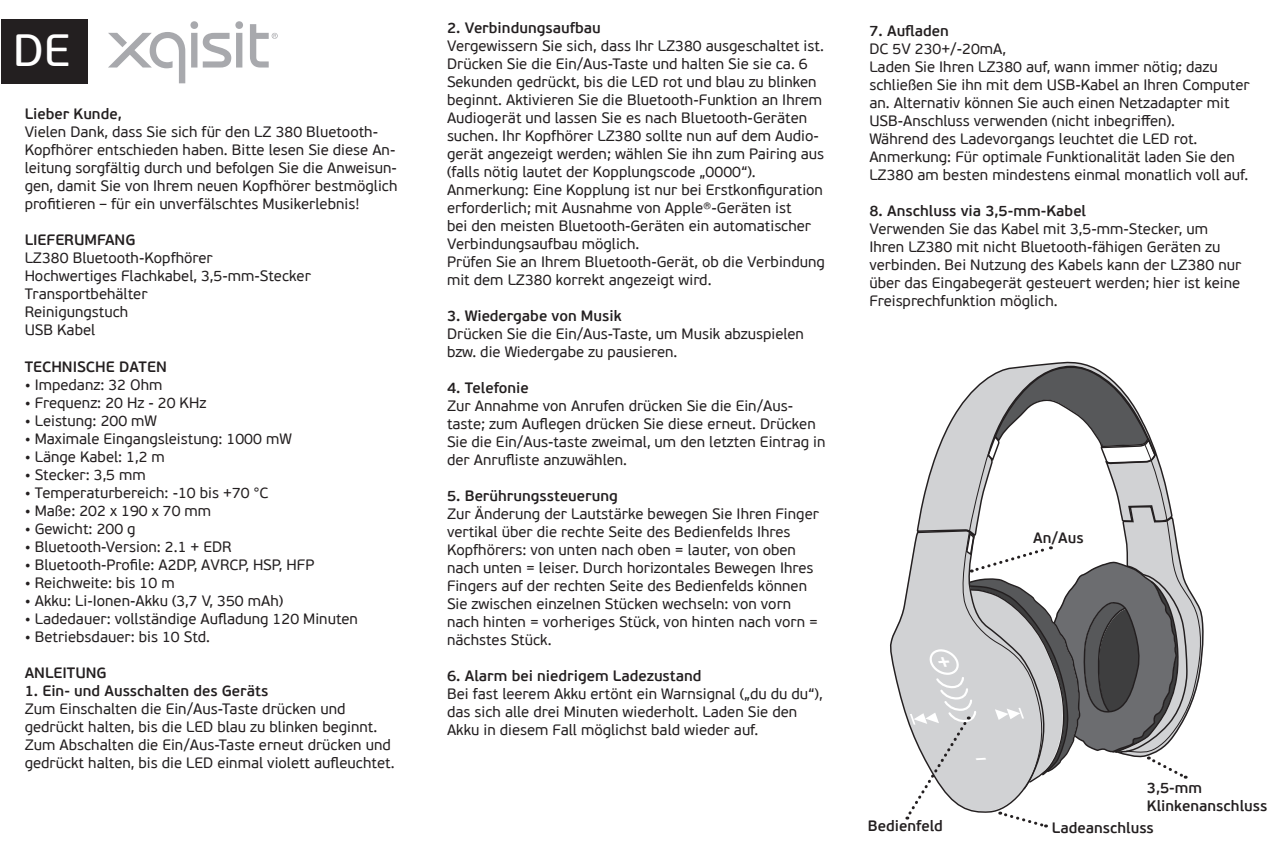
<style>
.page{position:relative;width:1276px;height:851px;background:#fff}
.page>*{position:absolute;margin:0;border:0;box-sizing:border-box;transform-origin:0 0}
.t1{font:45px "PF Beau Sans Pro Bbook";color:#fff}
.t2{font:15px/18px "PF Beau Sans Pro";color:#231f20}
.t3{font:600 15px "PF Beau Sans Pro";color:#231f20}
</style>
<div class="page">
<svg style="left:890px;top:592px;width:16px;height:125px"></svg>
<div style="left:191px;top:33px;width:6px;height:34px;background:#a8a9ad"></div>
<div style="left:190px;top:21px;width:8px;height:8px;background:#a8a9ad;border-radius:50%"></div>
<svg style="left:203px;top:33px;width:28px;height:34px"></svg>
<div style="left:236px;top:33px;width:6px;height:34px;background:#a8a9ad"></div>
<div style="left:235px;top:21px;width:8px;height:8px;background:#a8a9ad;border-radius:50%"></div>
<svg style="left:250px;top:24px;width:28px;height:43px"></svg>
<svg style="left:108px;top:32px;width:77px;height:51px"></svg>
<div style="left:1px;top:19px;width:87px;height:64px;background:#231f20"></div>
<svg style="left:906px;top:362px;width:298px;height:466px"></svg>
<p class="t1" style="left:13px;top:25px;width:59px">DE</p>
<p class="t3" style="left:25px;top:105px;width:98px">Lieber Kunde,</p>
<p class="t2" style="left:25px;top:123px;width:374px">Vielen Dank, dass Sie sich für den LZ 380 Bluetooth-Kopfhörer entschieden haben. Bitte lesen Sie diese An&shy;leitung sorgfältig durch und befolgen Sie die Anweisun&shy;gen, damit Sie von Ihrem neuen Kopfhörer bestmöglich profitieren – für ein unverfälschtes Musikerlebnis!</p>
<p class="t3" style="left:25px;top:231px;width:112px">LIEFERUMFANG</p>
<p class="t2" style="left:25px;top:249px;width:190px">LZ380 Bluetooth-Kopfhörer</p>
<p class="t2" style="left:25px;top:267px;width:288px">Hochwertiges Flachkabel, 3,5-mm-Stecker</p>
<p class="t2" style="left:25px;top:285px;width:124px">Transportbehälter</p>
<p class="t2" style="left:25px;top:303px;width:105px">Reinigungstuch</p>
<p class="t2" style="left:25px;top:321px;width:72px">USB Kabel</p>
<p class="t3" style="left:25px;top:357px;width:144px">TECHNISCHE DATEN</p>
<p class="t2" style="left:25px;top:375px;width:139px">• Impedanz: 32 Ohm</p>
<p class="t2" style="left:25px;top:393px;width:183px">• Frequenz: 20 Hz - 20 KHz</p>
<p class="t2" style="left:25px;top:411px;width:134px">• Leistung: 200 mW</p>
<p class="t2" style="left:25px;top:429px;width:269px">• Maximale Eingangsleistung: 1000 mW</p>
<p class="t2" style="left:25px;top:447px;width:142px">• Länge Kabel: 1,2 m</p>
<p class="t2" style="left:25px;top:465px;width:123px">• Stecker: 3,5 mm</p>
<p class="t2" style="left:25px;top:483px;width:245px">• Temperaturbereich: -10 bis +70 °C</p>
<p class="t2" style="left:25px;top:501px;width:188px">• Maße: 202 x 190 x 70 mm</p>
<p class="t2" style="left:25px;top:519px;width:112px">• Gewicht: 200 g</p>
<p class="t2" style="left:25px;top:537px;width:208px">• Bluetooth-Version: 2.1 + EDR</p>
<p class="t2" style="left:25px;top:555px;width:291px">• Bluetooth-Profile: A2DP, AVRCP, HSP, HFP</p>
<p class="t2" style="left:25px;top:573px;width:152px">• Reichweite: bis 10 m</p>
<p class="t2" style="left:25px;top:591px;width:260px">• Akku: Li-Ionen-Akku (3,7 V, 350 mAh)</p>
<p class="t2" style="left:25px;top:609px;width:335px">• Ladedauer: vollständige Aufladung 120 Minuten</p>
<p class="t2" style="left:25px;top:627px;width:187px">• Betriebsdauer: bis 10 Std.</p>
<p class="t3" style="left:25px;top:663px;width:83px">ANLEITUNG</p>
<p class="t3" style="left:25px;top:681px;width:245px">1. Ein- und Ausschalten des Geräts</p>
<p class="t2" style="left:25px;top:699px;width:371px">Zum Einschalten die Ein/Aus-Taste drücken und gedrückt halten, bis die LED blau zu blinken beginnt.<br>Zum Abschalten die Ein/Aus-Taste erneut drücken und gedrückt halten, bis die LED einmal violett aufleuchtet.</p>
<p class="t3" style="left:447px;top:18px;width:155px">2. Verbindungsaufbau</p>
<p class="t2" style="left:447px;top:37px;width:379px">Vergewissern Sie sich, dass Ihr LZ380 ausgeschaltet ist.<br>Drücken Sie die Ein/Aus-Taste und halten Sie sie ca. 6<br>Sekunden gedrückt, bis die LED rot und blau zu blinken beginnt. Aktivieren Sie die Bluetooth-Funktion an Ihrem Audiogerät und lassen Sie es nach Bluetooth-Geräten suchen. Ihr Kopfhörer LZ380 sollte nun auf dem Audio&shy;gerät angezeigt werden; wählen Sie ihn zum Pairing aus (falls nötig lautet der Kopplungscode „0000“).</p>
<p class="t2" style="left:447px;top:181px;width:377px">Anmerkung: Eine Kopplung ist nur bei Erstkonfiguration erforderlich; mit Ausnahme von Apple®-Geräten ist<br>bei den meisten Bluetooth-Geräten ein automatischer Verbindungsaufbau möglich.</p>
<p class="t2" style="left:447px;top:253px;width:379px">Prüfen Sie an Ihrem Bluetooth-Gerät, ob die Verbindung mit dem LZ380 korrekt angezeigt wird.</p>
<p class="t3" style="left:447px;top:306px;width:176px">3. Wiedergabe von Musik</p>
<p class="t2" style="left:447px;top:325px;width:358px">Drücken Sie die Ein/Aus-Taste, um Musik abzuspielen bzw. die Wiedergabe zu pausieren.</p>
<p class="t3" style="left:447px;top:378px;width:83px">4. Telefonie</p>
<p class="t2" style="left:447px;top:397px;width:380px">Zur Annahme von Anrufen drücken Sie die Ein/Aus&shy;taste; zum Auflegen drücken Sie diese erneut. Drücken Sie die Ein/Aus-taste zweimal, um den letzten Eintrag in der Anrufliste anzuwählen.</p>
<p class="t3" style="left:447px;top:486px;width:172px">5. Berührungssteuerung</p>
<p class="t2" style="left:447px;top:505px;width:373px">Zur Änderung der Lautstärke bewegen Sie Ihren Finger vertikal über die rechte Seite des Bedienfelds Ihres Kopfhörers: von unten nach oben = lauter, von oben nach unten = leiser. Durch horizontales Bewegen Ihres Fingers auf der rechten Seite des Bedienfelds können Sie zwischen einzelnen Stücken wechseln: von vorn nach hinten = vorheriges Stück, von hinten nach vorn = nächstes Stück.</p>
<p class="t3" style="left:447px;top:666px;width:256px">6. Alarm bei niedrigem Ladezustand</p>
<p class="t2" style="left:447px;top:685px;width:377px">Bei fast leerem Akku ertönt ein Warnsignal („du du du“), das sich alle drei Minuten wiederholt. Laden Sie den<br>Akku in diesem Fall möglichst bald wieder auf.</p>
<p class="t3" style="left:869px;top:22px;width:81px">7. Aufladen</p>
<p class="t2" style="left:869px;top:40px;width:138px">DC 5V 230+/-20mA,</p>
<p class="t2" style="left:869px;top:58px;width:382px">Laden Sie Ihren LZ380 auf, wann immer nötig; dazu schließen Sie ihn mit dem USB-Kabel an Ihren Computer an. Alternativ können Sie auch einen Netzadapter mit USB-Anschluss verwenden (nicht inbegriffen).</p>
<p class="t2" style="left:869px;top:130px;width:329px">Während des Ladevorgangs leuchtet die LED rot.</p>
<p class="t2" style="left:869px;top:148px;width:380px">Anmerkung: Für optimale Funktionalität laden Sie den<br>LZ380 am besten mindestens einmal monatlich voll auf.</p>
<p class="t3" style="left:869px;top:202px;width:218px">8. Anschluss via 3,5-mm-Kabel</p>
<p class="t2" style="left:869px;top:220px;width:373px">Verwenden Sie das Kabel mit 3,5-mm-Stecker, um Ihren LZ380 mit nicht Bluetooth-fähigen Geräten zu verbinden. Bei Nutzung des Kabels kann der LZ380 nur über das Eingabegerät gesteuert werden; hier ist keine Freisprechfunktion möglich.</p>
<p class="t3" style="left:1033px;top:528px;width:52px">An/Aus</p>
<p class="t3" style="left:1146px;top:778px;width:57px">3,5-mm</p>
<p class="t3" style="left:1146px;top:796px;width:122px">Klinkenanschluss</p>
<p class="t3" style="left:868px;top:816px;width:77px">Bedienfeld</p>
<p class="t3" style="left:1052px;top:818px;width:103px">Ladeanschluss</p>
</div>
